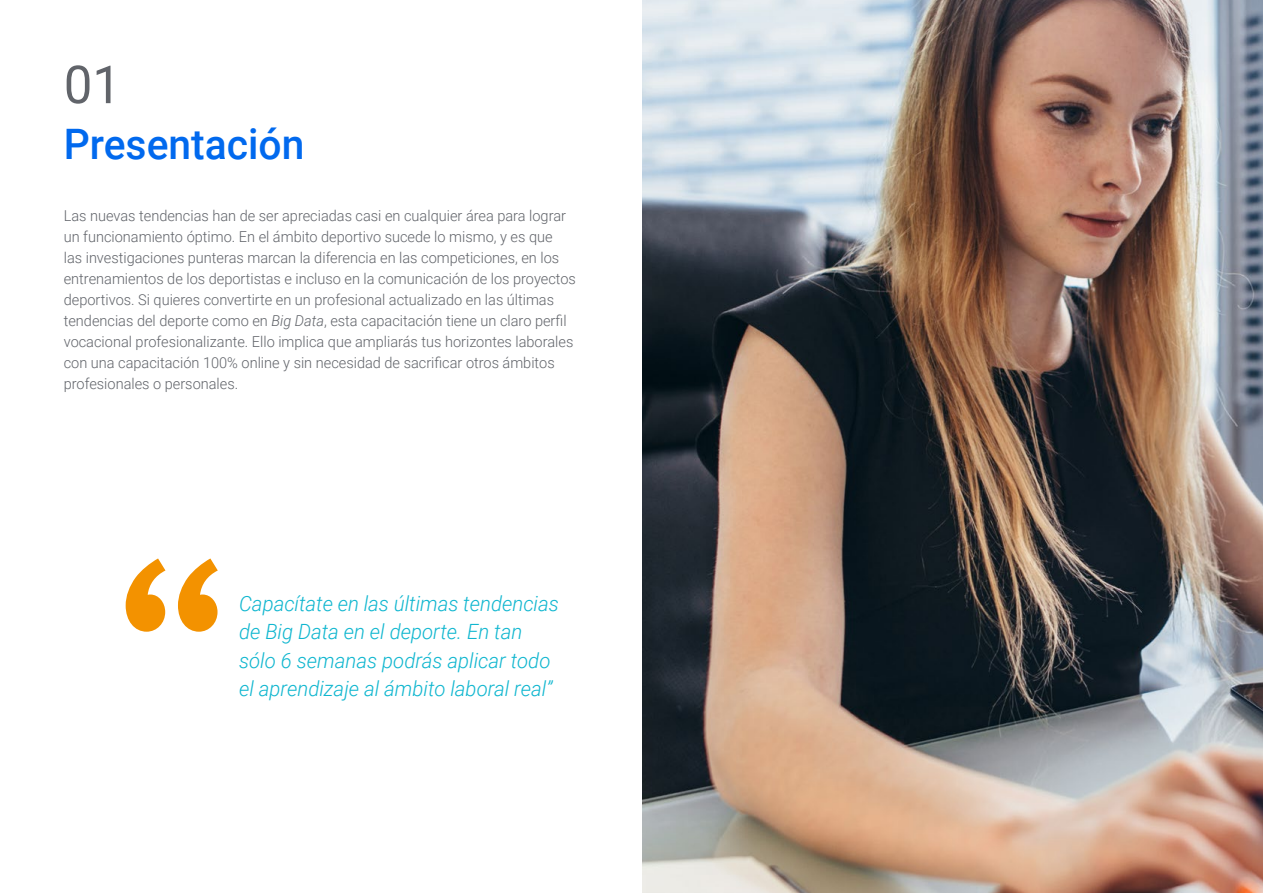
<style>
.page{position:relative;width:1263px;height:893px;background:#fff}
.page>*{position:absolute;margin:0;border:0;box-sizing:border-box;transform-origin:0 0}
.t1{font:52.5px "Roboto";color:#61646a}
.t2{font:500 42px "Roboto";color:#0169ee}
.t3{font:italic 300 21px/28.5px "Roboto";color:#0fb6cf}
.t4{font:300 15px/21px "Roboto";color:#61646a}
.s1{font-style:italic}
</style>
<div class="page">
<svg style="left:126px;top:558px;width:92px;height:74px"></svg>
<img style="left:642px;top:0;width:621px;height:893px">
<h1 class="t1" style="left:64px;top:48px;width:59px">01</h1>
<h2 class="t2" style="left:64px;top:115px;width:242px">Presentación</h2>
<p class="t4" style="left:64px;top:205px;width:514px">Las nuevas tendencias han de ser apreciadas casi en cualquier área para lograr un funcionamiento óptimo. En el ámbito deportivo sucede lo mismo, y es que<br>las investigaciones punteras marcan la diferencia en las competiciones, en los entrenamientos de los deportistas e incluso en la comunicación de los proyectos deportivos. Si quieres convertirte en un profesional actualizado en las últimas tendencias del deporte como en <span class="s1">Big Data</span>, esta capacitación tiene un claro perfil vocacional profesionalizante. Ello implica que ampliarás tus horizontes laborales con una capacitación 100% online y sin necesidad de sacrificar otros ámbitos profesionales o personales.</p>
<h3 class="t3" style="left:239px;top:588px;width:321px">Capacítate en las últimas tendencias de Big Data en el deporte. En tan sólo 6 semanas podrás aplicar todo el aprendizaje al ámbito laboral real”</h3>
</div>
